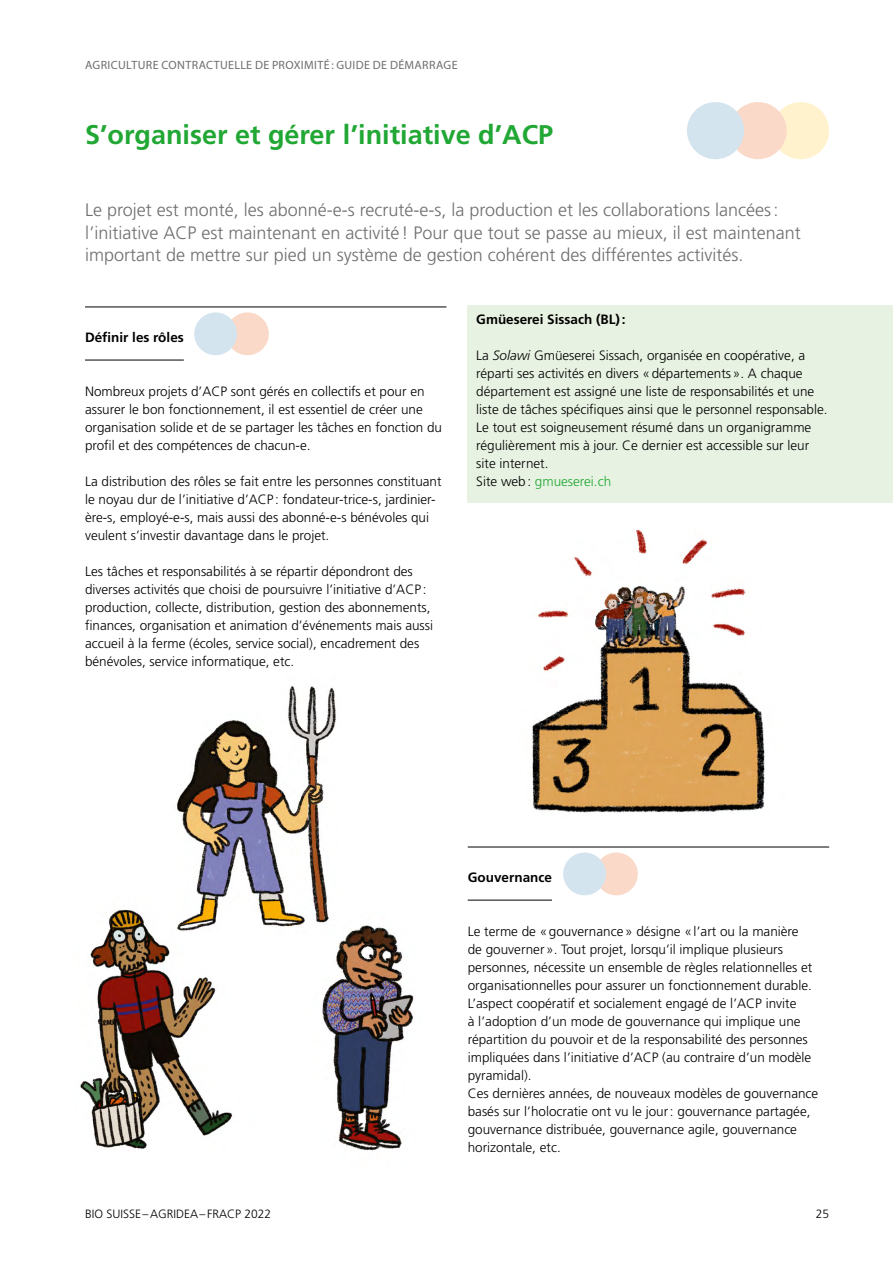
<style>
.page{position:relative;width:893px;height:1263px;background:#fff}
.page>*{position:absolute;margin:0;border:0;box-sizing:border-box;transform-origin:0 0}
.t1{font:700 27px "Frutiger LT Pro";color:#21a734}
.t2{font:300 18px/22.5px "Frutiger LT Pro";color:#6e6e6e}
.t3{font:300 13.5px/18px "Frutiger LT Pro";color:#000}
.t4{font:700 13.5px "Frutiger LT Pro";color:#000}
.t5{font:12px "Myriad Pro";letter-spacing:.03em;color:#6e6e6e}
.t6{font:300 12px "Frutiger LT Pro";color:#000}
.s1{font-style:italic}
.s2{color:#21a734}
</style>
<div class="page">
<hr style="left:468px;top:847px;width:361px;height:1px;background:#000">
<hr style="left:468px;top:900px;width:84px;height:1px;background:#000">
<div style="left:226px;top:312px;width:43px;height:43px;background:#fbd9c9;border-radius:50%"></div>
<div style="left:194px;top:312px;width:43px;height:43px;background:#d4e4ef;border-radius:50%"></div>
<div style="left:595px;top:852px;width:43px;height:43px;background:#fbd9c9;border-radius:50%"></div>
<div style="left:563px;top:852px;width:43px;height:43px;background:#d4e4ef;border-radius:50%"></div>
<div style="left:468px;top:305px;width:425px;height:198px;background:#e8f2e2"></div>
<img style="left:532px;top:529px;width:233px;height:284px">
<div style="left:772px;top:102px;width:57px;height:57px;background:#fff2cd;border-radius:50%"></div>
<div style="left:729px;top:102px;width:58px;height:57px;background:#fbd9c9;border-radius:50%"></div>
<div style="left:687px;top:102px;width:57px;height:57px;background:#d4e4ef;border-radius:50%"></div>
<img style="left:322px;top:925px;width:92px;height:226px">
<img style="left:80px;top:909px;width:153px;height:240px">
<hr style="left:85px;top:307px;width:361px;height:1px;background:#000">
<hr style="left:85px;top:360px;width:99px;height:1px;background:#000">
<img style="left:171px;top:686px;width:171px;height:247px">
<p class="t5" style="left:85px;top:58px;width:374px">AGRICULTURE CONTRACTUELLE DE PROXIMITÉ: GUIDE DE DÉMARRAGE</p>
<h1 class="t1" style="left:85px;top:119px;width:470px">S’organiser et gérer l’initiative d’ACP</h1>
<p class="t2" style="left:85px;top:199px;width:717px">Le projet est monté, les abonné-e-s recruté-e-s, la production et les collaborations lancées: l’initiative ACP est maintenant en activité ! Pour que tout se passe au mieux, il est maintenant important de mettre sur pied un système de gestion cohérent des différentes activités.</p>
<p class="t4" style="left:85px;top:329px;width:100px">Définir les rôles</p>
<p class="t3" style="left:85px;top:382px;width:359px">Nombreux projets d’ACP sont gérés en collectifs et pour en assurer le bon fonctionnement, il est essentiel de créer une organisation solide et de se partager les tâches en fonction du profil et des compétences de chacun-e.</p>
<p class="t3" style="left:85px;top:472px;width:358px">La distribution des rôles se fait entre les personnes constituant le noyau dur de l’initiative d’ACP : fondateur-trice-s, jardinier&shy;ère-s, employé-e-s, mais aussi des abonné-e-s bénévoles qui veulent s’investir davantage dans le projet.</p>
<p class="t3" style="left:85px;top:562px;width:350px">Les tâches et responsabilités à se répartir dépondront des diverses activités que choisi de poursuivre l’initiative d’ACP : production, collecte, distribution, gestion des abonnements, finances, organisation et animation d’événements mais aussi accueil à la ferme (écoles, service social), encadrement des bénévoles, service informatique, etc.</p>
<p class="t4" style="left:476px;top:311px;width:151px">Gmüeserei Sissach (BL):</p>
<p class="t3" style="left:476px;top:346px;width:353px">La <span class="s1">Solawi</span> Gmüeserei Sissach, organisée en coopérative, a réparti ses activités en divers «départements». A chaque département est assigné une liste de responsabilités et une liste de tâches spécifiques ainsi que le personnel responsable.<br>Le tout est soigneusement résumé dans un organigramme régulièrement mis à jour. Ce dernier est accessible sur leur site internet.<br>Site web: <span class="s2">gmueserei.ch</span></p>
<p class="t4" style="left:468px;top:869px;width:86px">Gouvernance</p>
<p class="t3" style="left:468px;top:922px;width:352px">Le terme de «gouvernance» désigne «l’art ou la manière<br>de gouverner». Tout projet, lorsqu’il implique plusieurs personnes, nécessite un ensemble de règles relationnelles et organisationnelles pour assurer un fonctionnement durable.<br>L’aspect coopératif et socialement engagé de l’ACP invite<br>à l’adoption d’un mode de gouvernance qui implique une répartition du pouvoir et de la responsabilité des personnes impliquées dans l’initiative d’ACP (au contraire d’un modèle pyramidal).<br>Ces dernières années, de nouveaux modèles de gouvernance basés sur l’holocratie ont vu le jour: gouvernance partagée, gouvernance distribuée, gouvernance agile, gouvernance horizontale, etc.</p>
<p class="t6" style="left:85px;top:1207px;width:188px">BIO SUISSE–AGRIDEA–FRACP 2022</p>
<p class="t6" style="left:816px;top:1207px;width:15px">25</p>
</div>
